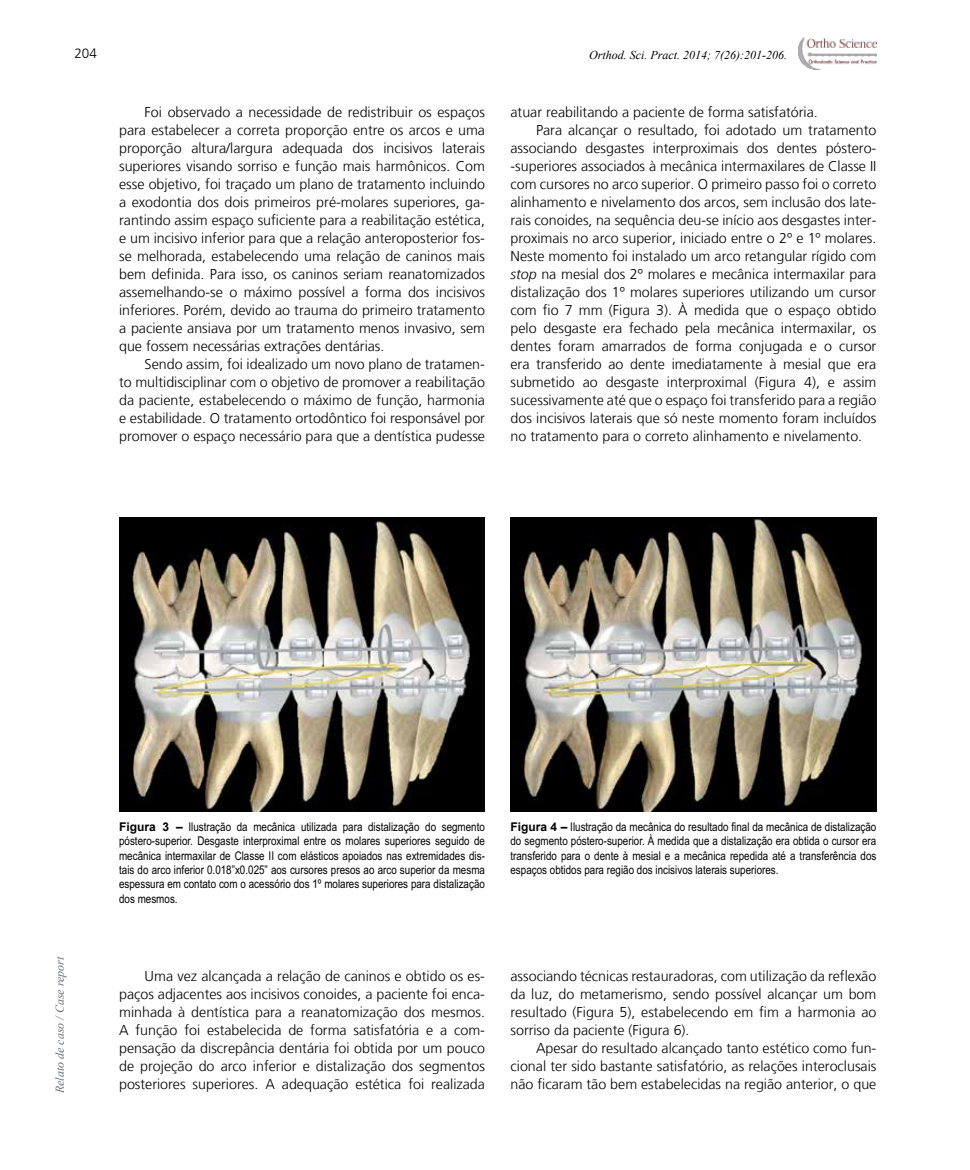
<style>
.page{position:relative;width:970px;height:1170px;background:#fff}
.page>*{position:absolute;margin:0;border:0;box-sizing:border-box;transform-origin:0 0}
.t1{font:300 14.25px/18px "Frutiger LT";color:#000;text-align:justify}
.t2{font:300 13.5px "Frutiger LT";color:#000}
.t3{font:12px/14.4px "Arial Narrow";color:#000;text-align:justify}
.t4{font:italic 12px "Times New Roman";color:#000}
.t5{font:italic 12px "Times New Roman";color:#6d6e71}
.s1{font-style:italic}
.s2{font-family:"Arial";font-weight:700}
</style>
<div class="page">
<img style="left:798px;top:37px;width:78px;height:32px">
<img style="left:119px;top:517px;width:366px;height:294px">
<img style="left:510px;top:517px;width:366px;height:294px">
<p class="t2" style="left:74px;top:46px;width:24px">204</p>
<p class="t1" style="left:119px;top:103px;width:367px;text-indent:26px">Foi observado a necessidade de redistribuir os espaços para estabelecer a correta proporção entre os arcos e uma proporção altura/largura adequada dos incisivos laterais superiores visando sorriso e função mais harmônicos. Com esse objetivo, foi traçado um plano de tratamento incluindo a exodontia dos dois primeiros pré-molares superiores, ga&shy;rantindo assim espaço suficiente para a reabilitação estética, e um incisivo inferior para que a relação anteroposterior fos&shy;se melhorada, estabelecendo uma relação de caninos mais bem definida. Para isso, os caninos seriam reanatomizados assemelhando-se o máximo possível a forma dos incisivos inferiores. Porém, devido ao trauma do primeiro tratamento a paciente ansiava por um tratamento menos invasivo, sem que fossem necessárias extrações dentárias.</p>
<p class="t1" style="left:119px;top:355px;width:367px;text-indent:26px">Sendo assim, foi idealizado um novo plano de tratamen&shy;to multidisciplinar com o objetivo de promover a reabilitação da paciente, estabelecendo o máximo de função, harmonia e estabilidade. O tratamento ortodôntico foi responsável por promover o espaço necessário para que a dentística pudesse</p>
<p class="t4" style="left:589px;top:47px;width:199px">Orthod. Sci. Pract. 2014; 7(26):201-206.</p>
<p class="t1" style="left:510px;top:103px;width:309px">atuar reabilitando a paciente de forma satisfatória.</p>
<p class="t1" style="left:536px;top:121px;width:342px">Para alcançar o resultado, foi adotado um tratamento</p>
<p class="t1" style="left:510px;top:139px;width:367px">associando desgastes interproximais dos dentes póstero-</p>
<p class="t1" style="left:510px;top:157px;width:367px">-superiores associados à mecânica intermaxilares de Classe II</p>
<p class="t1" style="left:510px;top:175px;width:367px">com cursores no arco superior. O primeiro passo foi o correto</p>
<p class="t1" style="left:510px;top:193px;width:367px">alinhamento e nivelamento dos arcos, sem inclusão dos late-</p>
<p class="t1" style="left:510px;top:211px;width:367px">rais conoides, na sequência deu-se início aos desgastes inter-</p>
<p class="t1" style="left:510px;top:229px;width:367px">proximais no arco superior, iniciado entre o 2º e 1º molares.</p>
<p class="t1" style="left:510px;top:247px;width:367px">Neste momento foi instalado um arco retangular rígido com</p>
<p class="t1" style="left:510px;top:265px;width:367px"><span class="s1">stop</span> na mesial dos 2º molares e mecânica intermaxilar para</p>
<p class="t1" style="left:510px;top:283px;width:367px">distalização dos 1º molares superiores utilizando um cursor</p>
<p class="t1" style="left:510px;top:301px;width:367px">com fio 7 mm (Figura 3). À medida que o espaço obtido</p>
<p class="t1" style="left:510px;top:319px;width:367px">pelo desgaste era fechado pela mecânica intermaxilar, os</p>
<p class="t1" style="left:510px;top:337px;width:367px">dentes foram amarrados de forma conjugada e o cursor</p>
<p class="t1" style="left:510px;top:355px;width:367px">era transferido ao dente imediatamente à mesial que era</p>
<p class="t1" style="left:510px;top:373px;width:367px">submetido ao desgaste interproximal (Figura 4), e assim</p>
<p class="t1" style="left:510px;top:391px;width:367px">sucessivamente até que o espaço foi transferido para a região</p>
<p class="t1" style="left:510px;top:409px;width:367px">dos incisivos laterais que só neste momento foram incluídos</p>
<p class="t1" style="left:510px;top:427px;width:353px">no tratamento para o correto alinhamento e nivelamento.</p>
<p class="t5" style="left:51px;top:1093px;width:138px;rotate:-90deg">Relato de caso / Case report</p>
<p class="t3" style="left:119px;top:819px;width:367px"><span class="s2">Figura 3 –</span> Ilustração da mecânica utilizada para distalização do segmento póstero-superior. Desgaste interproximal entre os molares superiores seguido de mecânica intermaxilar de Classe II com elásticos apoiados nas extremidades dis&shy;tais do arco inferior 0.018”x0.025” aos cursores presos ao arco superior da mesma espessura em contato com o acessório dos 1º molares superiores para distalização dos mesmos.</p>
<p class="t3" style="left:510px;top:819px;width:367px"><span class="s2">Figura 4 –</span> Ilustração da mecânica do resultado final da mecânica de distalização do segmento póstero-superior. À medida que a distalização era obtida o cursor era transferido para o dente à mesial e a mecânica repedida até a transferência dos espaços obtidos para região dos incisivos laterais superiores.</p>
<p class="t1" style="left:119px;top:966px;width:367px;text-indent:26px">Uma vez alcançada a relação de caninos e obtido os es&shy;paços adjacentes aos incisivos conoides, a paciente foi enca&shy;minhada à dentística para a reanatomização dos mesmos.<br>A função foi estabelecida de forma satisfatória e a com&shy;pensação da discrepância dentária foi obtida por um pouco de projeção do arco inferior e distalização dos segmentos posteriores superiores. A adequação estética foi realizada</p>
<p class="t1" style="left:510px;top:966px;width:367px">associando técnicas restauradoras, com utilização da reflexão da luz, do metamerismo, sendo possível alcançar um bom resultado (Figura 5), estabelecendo em fim a harmonia ao sorriso da paciente (Figura 6).</p>
<p class="t1" style="left:510px;top:1038px;width:367px;text-indent:26px">Apesar do resultado alcançado tanto estético como fun&shy;cional ter sido bastante satisfatório, as relações interoclusais não ficaram tão bem estabelecidas na região anterior, o que</p>
</div>
